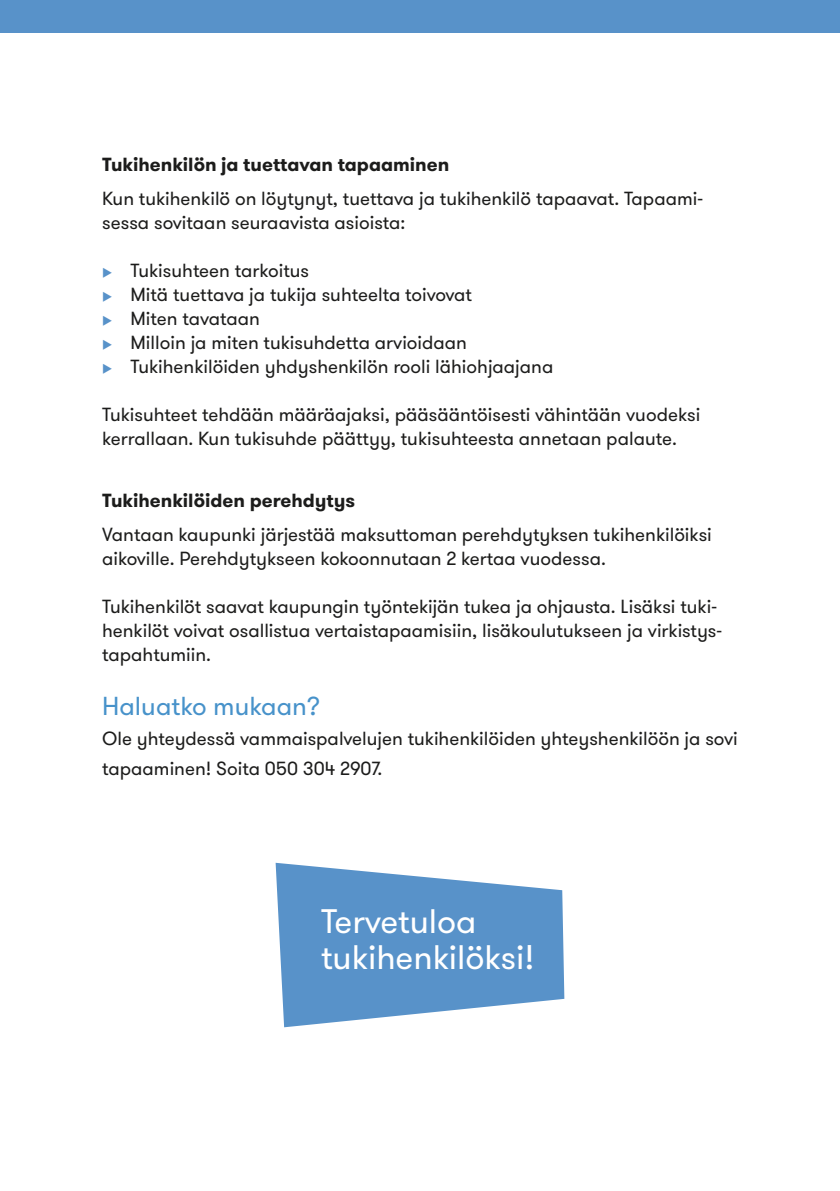
<style>
.page{position:relative;width:840px;height:1191px;background:#fff}
.page>*{position:absolute;margin:0;border:0;box-sizing:border-box;transform-origin:0 0}
.t1{font:34px/35.6px "GT Walsheim";color:#fff}
.t2{font:26px "GT Walsheim";color:#4792ca}
.t3{font:19px/24px "GT Walsheim";color:#1c1c1b}
.t4{font:700 19px "GT Walsheim";color:#1c1c1b}
</style>
<div class="page">
<div style="left:0;top:0;width:839px;height:33px;background:#5892c9"></div>
<svg style="left:275px;top:862px;width:289px;height:165px;fill:#5892c9"></svg>
<p class="t4" style="left:102px;top:152px;width:348px">Tukihenkilön ja tuettavan tapaaminen</p>
<p class="t3" style="left:102px;top:187px;width:602px">Kun tukihenkilö on löytynyt, tuettava ja tukihenkilö tapaavat. Tapaami&shy;sessa sovitaan seuraavista asioista:</p>
<p class="t3" style="left:130px;top:259px;width:424px">Tukisuhteen tarkoitus<br>Mitä tuettava ja tukija suhteelta toivovat<br>Miten tavataan<br>Milloin ja miten tukisuhdetta arvioidaan Tukihenkilöiden yhdyshenkilön rooli lähiohjaajana</p>
<p class="t3" style="left:102px;top:403px;width:599px">Tukisuhteet tehdään määräajaksi, pääsääntöisesti vähintään vuodeksi kerrallaan. Kun tukisuhde päättyy, tukisuhteesta annetaan palaute.</p>
<p class="t4" style="left:102px;top:488px;width:254px">Tukihenkilöiden perehdytys</p>
<p class="t3" style="left:102px;top:523px;width:611px">Vantaan kaupunki järjestää maksuttoman perehdytyksen tukihenkilöiksi aikoville. Perehdytykseen kokoonnutaan 2 kertaa vuodessa.</p>
<p class="t3" style="left:102px;top:595px;width:621px">Tukihenkilöt saavat kaupungin työntekijän tukea ja ohjausta. Lisäksi tuki&shy;henkilöt voivat osallistua vertaistapaamisiin, lisäkoulutukseen ja virkistys&shy;tapahtumiin.</p>
<h2 class="t2" style="left:102px;top:690px;width:219px">Haluatko mukaan?</h2>
<p class="t3" style="left:102px;top:724px;width:636px;line-height:29.6px">Ole yhteydessä vammaispalvelujen tukihenkilöiden yhteyshenkilöön ja sovi tapaaminen! Soita 050 304 2907.</p>
<h1 class="t1" style="left:321px;top:904px;width:215px">Tervetuloa tukihenkilöksi!</h1>
</div>
